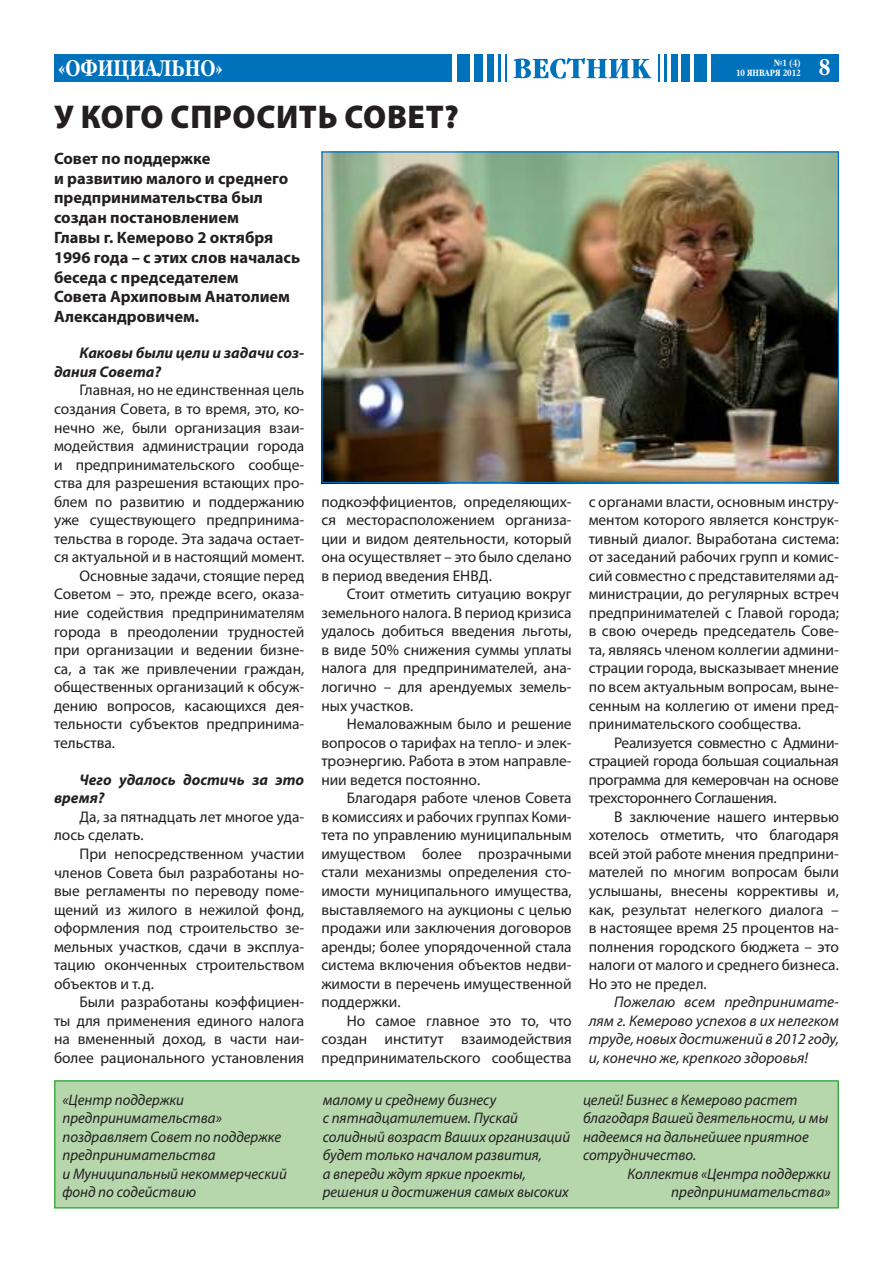
<style>
.page{position:relative;width:893px;height:1263px;background:#fff}
.page>*{position:absolute;margin:0;border:0;box-sizing:border-box;transform-origin:0 0}
.t1{font:900 33px "Myriad Pro";letter-spacing:.02em;color:#231f20;scale:.96 1}
.t2{font:700 22.5px "Garamond Narrow C";color:#fff;scale:.95 1}
.t3{font:700 22.5px "Garamond Narrow C";color:#fff}
.t4{font:700 16.5px/19.8px "Myriad Pro";color:#231f20}
.t5{font:15.45px/18.6px "Myriad Pro";color:#231f20;text-align:justify}
.t6{font:italic 15.45px/18.6px "Myriad Pro";color:#231f20;text-align:justify}
.t7{font:italic 700 15.45px/18.6px "Myriad Pro";color:#231f20}
.t8{font:italic 15.3px/18.3px "Myriad Pro";color:#221f1f}
.t9{font:700 9px/10.1px "Garamond Narrow C";color:#fff;text-align:right}
</style>
<div class="page">
<div style="left:55px;top:1081px;width:783px;height:127px;background:#b6d6ac"></div>
<div style="left:54px;top:1080px;width:785px;height:128px;border:2px solid #40ac48"></div>
<hr style="left:505px;top:54px;width:2px;height:28px;background:#0071bb">
<hr style="left:498px;top:54px;width:3px;height:28px;background:#0071bb">
<div style="left:487px;top:54px;width:6px;height:28px;background:#0071bb"></div>
<div style="left:457px;top:54px;width:13px;height:28px;background:#0071bb"></div>
<div style="left:474px;top:54px;width:9px;height:28px;background:#0071bb"></div>
<div style="left:54px;top:54px;width:398px;height:28px;background:#0071bb"></div>
<svg style="left:658px;top:54px;width:1px;height:28px"></svg>
<hr style="left:664px;top:54px;width:3px;height:28px;background:#0071bb">
<div style="left:671px;top:54px;width:6px;height:28px;background:#0071bb"></div>
<div style="left:694px;top:54px;width:13px;height:28px;background:#0071bb"></div>
<div style="left:682px;top:54px;width:8px;height:28px;background:#0071bb"></div>
<div style="left:711px;top:54px;width:128px;height:28px;background:#0071bb"></div>
<svg style="left:514px;top:58px;width:137px;height:21px"></svg>
<img style="left:323px;top:153px;width:514px;height:328px">
<h2 class="t2" style="left:58px;top:56px;width:175px">«ОФИЦИАЛЬНО»</h2>
<p class="t9" style="left:736px;top:58px;width:66px">№1 (4)<br>10 ЯНВАРЯ 2012</p>
<h2 class="t3" style="left:819px;top:56px;width:13px">8</h2>
<h1 class="t1" style="left:54px;top:104px;width:423px">У КОГО СПРОСИТЬ СОВЕТ?</h1>
<p class="t4" style="left:54px;top:150px;width:248px">Совет по поддержке<br>и развитию малого и среднего предпринимательства был создан постановлением<br>Главы г. Кемерово 2 октября<br>1996 года – с этих слов началась беседа с председателем<br>Совета Архиповым Анатолием<br>Александровичем.</p>
<p class="t7" style="left:54px;top:345px;width:252px;text-indent:26px">Каковы были цели и задачи соз&shy;дания Совета?</p>
<p class="t5" style="left:80px;top:383px;width:226px">Главная, но не единственная цель</p>
<p class="t5" style="left:54px;top:401px;width:252px">создания Совета, в то время, это, ко-</p>
<p class="t5" style="left:54px;top:420px;width:252px">нечно же, были организация взаи-</p>
<p class="t5" style="left:54px;top:438px;width:252px">модействия администрации города</p>
<p class="t5" style="left:54px;top:457px;width:252px">и предпринимательского сообще-</p>
<p class="t5" style="left:54px;top:475px;width:252px">ства для разрешения встающих про-</p>
<p class="t5" style="left:54px;top:494px;width:252px">блем по развитию и поддержанию</p>
<p class="t5" style="left:54px;top:512px;width:252px">уже существующего предпринима-</p>
<p class="t5" style="left:54px;top:531px;width:252px">тельства в городе. Эта задача остает-</p>
<p class="t5" style="left:54px;top:549px;width:252px">ся актуальной и в настоящий момент.</p>
<p class="t5" style="left:80px;top:568px;width:226px">Основные задачи, стоящие перед</p>
<p class="t5" style="left:54px;top:586px;width:252px">Советом – это, прежде всего, оказа-</p>
<p class="t5" style="left:54px;top:605px;width:252px">ние содействия предпринимателям</p>
<p class="t5" style="left:54px;top:624px;width:252px">города в преодолении трудностей</p>
<p class="t5" style="left:54px;top:642px;width:252px">при организации и ведении бизне-</p>
<p class="t5" style="left:54px;top:661px;width:252px">са, а так же привлечении граждан,</p>
<p class="t5" style="left:54px;top:679px;width:252px">общественных организаций к обсуж-</p>
<p class="t5" style="left:54px;top:698px;width:252px">дению вопросов, касающихся дея-</p>
<p class="t5" style="left:54px;top:716px;width:252px">тельности субъектов предпринима-</p>
<p class="t5" style="left:54px;top:735px;width:63px">тельства.</p>
<p class="t7" style="left:54px;top:772px;width:252px;text-indent:26px">Чего удалось достичь за это время?</p>
<p class="t5" style="left:54px;top:809px;width:252px;text-indent:26px">Да, за пятнадцать лет многое уда&shy;лось сделать.</p>
<p class="t5" style="left:54px;top:846px;width:252px;text-indent:26px">При непосредственном участии членов Совета был разработаны но&shy;вые регламенты по переводу поме&shy;щений из жилого в нежилой фонд, оформления под строительство зе&shy;мельных участков, сдачи в эксплуа&shy;тацию оконченных строительством объектов и т. д.</p>
<p class="t5" style="left:54px;top:994px;width:252px;text-indent:26px">Были разработаны коэффициен&shy;ты для применения единого налога на вмененный доход, в части наи&shy;более рационального установления</p>
<p class="t5" style="left:321px;top:494px;width:252px">подкоэффициентов, определяющих&shy;ся месторасположением организа&shy;ции и видом деятельности, который она осуществляет – это было сделано в период введения ЕНВД.</p>
<p class="t5" style="left:321px;top:586px;width:252px;text-indent:26px">Стоит отметить ситуацию вокруг земельного налога. В период кризиса удалось добиться введения льготы, в виде 50% снижения суммы уплаты налога для предпринимателей, ана&shy;логично – для арендуемых земель&shy;ных участков.</p>
<p class="t5" style="left:321px;top:716px;width:252px;text-indent:26px">Немаловажным было и решение вопросов о тарифах на тепло- и элек&shy;троэнергию. Работа в этом направле&shy;нии ведется постоянно.</p>
<p class="t5" style="left:321px;top:790px;width:252px;text-indent:26px">Благодаря работе членов Совета в комиссиях и рабочих группах Коми&shy;тета по управлению муниципальным имуществом более прозрачными стали механизмы определения сто&shy;имости муниципального имущества, выставляемого на аукционы с целью продажи или заключения договоров аренды; более упорядоченной стала система включения объектов недви&shy;жимости в перечень имущественной поддержки.</p>
<p class="t5" style="left:321px;top:1013px;width:252px;text-indent:26px">Но самое главное это то, что создан институт взаимодействия предпринимательского сообщества</p>
<p class="t5" style="left:589px;top:494px;width:252px">с органами власти, основным инстру&shy;ментом которого является конструк&shy;тивный диалог. Выработана система: от заседаний рабочих групп и комис&shy;сий совместно с представителями ад&shy;министрации, до регулярных встреч предпринимателей с Главой города; в свою очередь председатель Сове&shy;та, являясь членом коллегии админи&shy;страции города, высказывает мнение по всем актуальным вопросам, выне&shy;сенным на коллегию от имени пред&shy;принимательского сообщества.</p>
<p class="t5" style="left:589px;top:735px;width:252px;text-indent:26px">Реализуется совместно с Админи&shy;страцией города большая социальная программа для кемеровчан на основе трехстороннего Соглашения.</p>
<p class="t5" style="left:589px;top:809px;width:252px;text-indent:26px">В заключение нашего интервью хотелось отметить, что благодаря всей этой работе мнения предприни&shy;мателей по многим вопросам были услышаны, внесены коррективы и, как, результат нелегкого диалога – в настоящее время 25 процентов на&shy;полнения городского бюджета – это налоги от малого и среднего бизнеса.<br>Но это не предел.</p>
<p class="t6" style="left:589px;top:994px;width:252px;text-indent:26px">Пожелаю всем предпринимате&shy;лям г. Кемерово успехов в их нелегком труде, новых достижений в 2012 году, и, конечно же, крепкого здоровья!</p>
<p class="t8" style="left:63px;top:1092px;width:226px">«Центр поддержки предпринимательства» поздравляет Совет по поддержке предпринимательства<br>и Муниципальный некоммерческий фонд по содействию</p>
<p class="t8" style="left:323px;top:1092px;width:249px">малому и среднему бизнесу<br>с пятнадцатилетием. Пускай солидный возраст Ваших организаций будет только началом развития,<br>а впереди ждут яркие проекты, решения и достижения самых высоких</p>
<p class="t8" style="left:583px;top:1092px;width:247px">целей! Бизнес в Кемерово растет благодаря Вашей деятельности, и мы надеемся на дальнейшее приятное сотрудничество.</p>
<p class="t8" style="left:627px;top:1166px;width:205px;text-align:right">Коллектив «Центра поддержки предпринимательства»</p>
</div>
